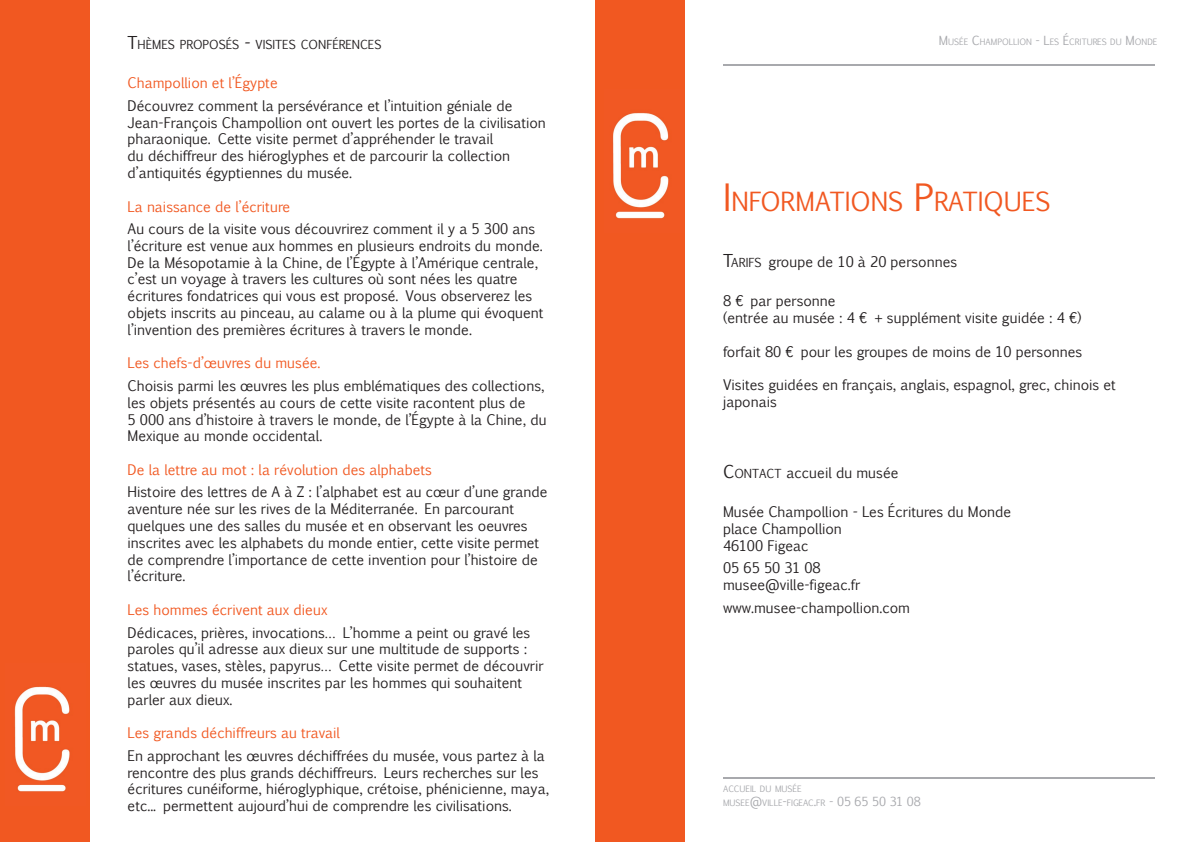
<style>
.page{position:relative;width:1191px;height:842px;background:#fff}
.page>*{position:absolute;margin:0;border:0;box-sizing:border-box;transform-origin:0 0}
.t1{font:25.2px "Euphemia CAS";color:#f15821}
.t2{font:14px/16.8px "Euphemia CAS";color:#231f20}
.t3{font:14px "Euphemia CAS";color:#f15821}
.t4{font:11.9px "Euphemia CAS";color:#231f20}
.t5{font:8.4px/14.4px "Euphemia CAS";color:#a8a9ad}
.s1{font-size:17px}
.s2{font-size:12px}
.s3{font-size:36px}
.s4{font-size:11.9px}
</style>
<div class="page">
<div style="left:0;top:0;width:90px;height:842px;background:#f15821"></div>
<img style="left:14px;top:686px;width:56px;height:106px">
<div style="left:595px;top:0;width:90px;height:842px;background:#f15821"></div>
<hr style="left:723px;top:64px;width:432px;height:2px;background:#a8a9ad">
<img style="left:612px;top:112px;width:57px;height:107px">
<hr style="left:723px;top:777px;width:432px;height:1px;background:#a8a9ad">
<p class="t4" style="left:128px;top:36px;width:255px"><span class="s1">T</span>HÈMES PROPOSÉS <span class="s1">-</span> VISITES CONFÉRENCES</p>
<p class="t3" style="left:128px;top:73px;width:152px">Champollion et l’Égypte</p>
<p class="t2" style="left:128px;top:97px;width:420px">Découvrez comment la persévérance et l’intuition géniale de Jean-François Champollion ont ouvert les portes de la civilisation pharaonique. Cette visite permet d’appréhender le travail<br>du déchiffreur des hiéroglyphes et de parcourir la collection d’antiquités égyptiennes du musée.</p>
<p class="t3" style="left:128px;top:196px;width:164px">La naissance de l’écriture</p>
<p class="t2" style="left:128px;top:220px;width:417px">Au cours de la visite vous découvrirez comment il y a 5 300 ans l’écriture est venue aux hommes en plusieurs endroits du monde.<br>De la Mésopotamie à la Chine, de l’Égypte à l’Amérique centrale, c’est un voyage à travers les cultures où sont nées les quatre écritures fondatrices qui vous est proposé. Vous observerez les objets inscrits au pinceau, au calame ou à la plume qui évoquent l’invention des premières écritures à travers le monde.</p>
<p class="t3" style="left:128px;top:353px;width:194px">Les chefs-d’œuvres du musée.</p>
<p class="t2" style="left:128px;top:377px;width:420px">Choisis parmi les œuvres les plus emblématiques des collections, les objets présentés au cours de cette visite racontent plus de<br>5 000 ans d’histoire à travers le monde, de l’Égypte à la Chine, du Mexique au monde occidental.</p>
<p class="t3" style="left:128px;top:460px;width:306px">De la lettre au mot : la révolution des alphabets</p>
<p class="t2" style="left:128px;top:484px;width:421px">Histoire des lettres de A à Z : l’alphabet est au cœur d’une grande aventure née sur les rives de la Méditerranée. En parcourant quelques une des salles du musée et en observant les oeuvres inscrites avec les alphabets du monde entier, cette visite permet de comprendre l’importance de cette invention pour l’histoire de l’écriture.</p>
<p class="t3" style="left:128px;top:600px;width:201px">Les hommes écrivent aux dieux</p>
<p class="t2" style="left:128px;top:624px;width:417px">Dédicaces, prières, invocations… L’homme a peint ou gravé les paroles qu’il adresse aux dieux sur une multitude de supports : statues, vases, stèles, papyrus… Cette visite permet de découvrir les œuvres du musée inscrites par les hommes qui souhaitent parler aux dieux.</p>
<p class="t3" style="left:128px;top:723px;width:214px">Les grands déchiffreurs au travail</p>
<p class="t2" style="left:128px;top:747px;width:423px">En approchant les œuvres déchiffrées du musée, vous partez à la rencontre des plus grands déchiffreurs. Leurs recherches sur les écritures cunéiforme, hiéroglyphique, crétoise, phénicienne, maya, etc... permettent aujourd’hui de comprendre les civilisations.</p>
<p class="t5" style="left:939px;top:35px;width:220px"><span class="s2">M</span>USÉE <span class="s2">C</span>HAMPOLLION <span class="s2">- L</span>ES <span class="s2">É</span>CRITURES DU <span class="s2">M</span>ONDE</p>
<h1 class="t1" style="left:723px;top:183px;width:329px"><span class="s3">I</span> NFORMATIONS <span class="s3">P</span>RATIQUES</h1>
<p class="t2" style="left:723px;top:253px;width:236px"><span class="s1">T</span><span class="s4">ARIFS</span> groupe de 10 à 20 personnes</p>
<p class="t2" style="left:723px;top:293px;width:360px">8 € par personne<br>(entrée au musée : 4 € + supplément visite guidée : 4 €)</p>
<p class="t2" style="left:723px;top:343px;width:361px">forfait 80 € pour les groupes de moins de 10 personnes</p>
<p class="t2" style="left:723px;top:377px;width:394px">Visites guidées en français, anglais, espagnol, grec, chinois et japonais</p>
<p class="t2" style="left:723px;top:464px;width:177px"><span class="s1">C</span><span class="s4">ONTACT</span> accueil du musée</p>
<p class="t2" style="left:723px;top:503px;width:290px">Musée Champollion - Les Écritures du Monde place Champollion<br>46100 Figeac</p>
<p class="t2" style="left:723px;top:560px;width:139px">05 65 50 31 08 musee@ville-figeac.fr</p>
<p class="t2" style="left:723px;top:599px;width:188px">www.musee-champollion.com</p>
<p class="t5" style="left:723px;top:781px;width:199px">ACCUEIL DU MUSÉE<br>MUSEE<span class="s2">@</span>VILLE<span class="s2">-</span>FIGEAC<span class="s2">.</span>FR <span class="s2">- 05 65 50 31 08</span></p>
</div>
